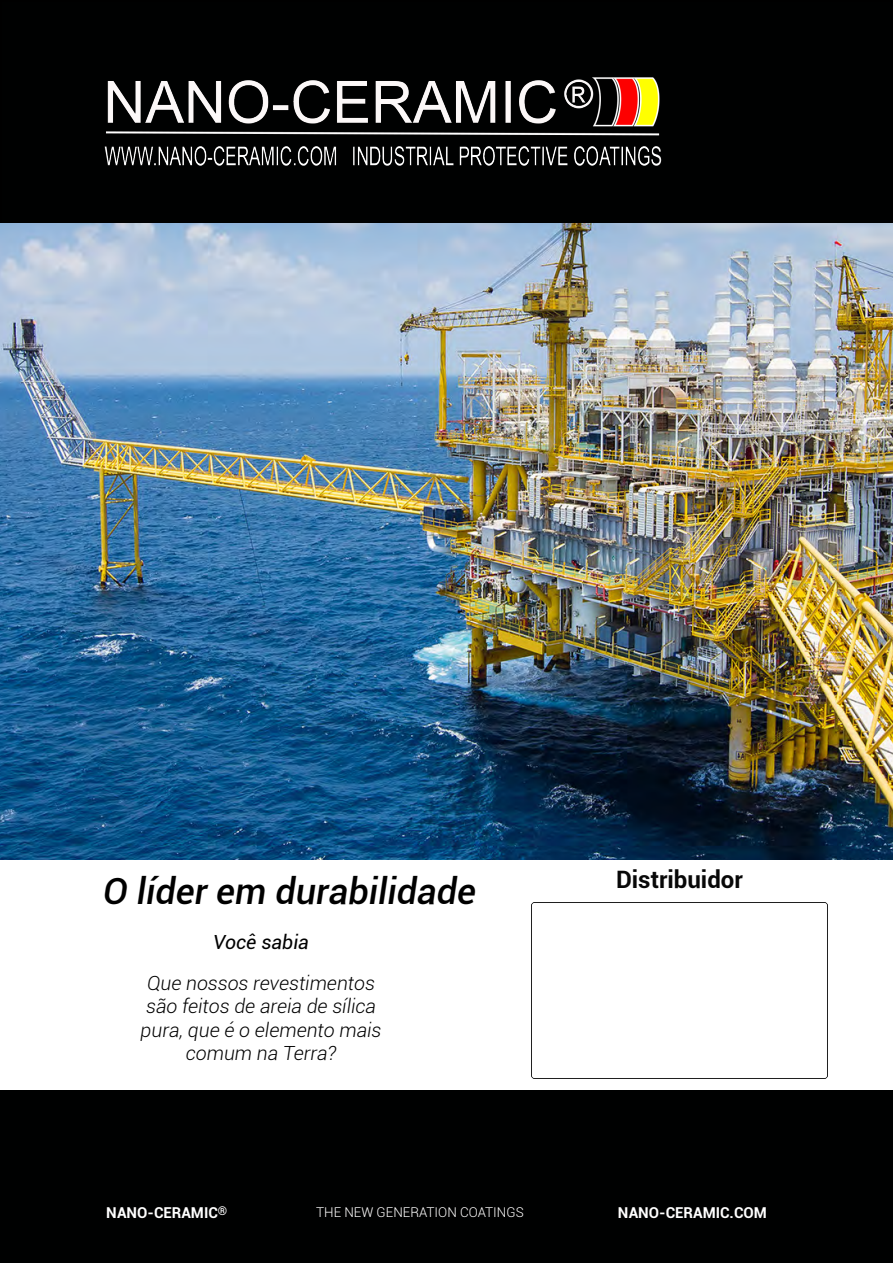
<style>
.page{position:relative;width:893px;height:1263px;background:#fff}
.page>*{position:absolute;margin:0;border:0;box-sizing:border-box;transform-origin:0 0}
.t1{font:italic 500 36px "Roboto";color:#000}
.t2{font:700 24px "Roboto";color:#080808}
.t3{font:italic 300 19.5px/23.4px "Roboto";color:#000;text-align:center}
.t4{font:italic 19.5px "Roboto";color:#000}
.t5{font:700 15px "Roboto";color:#fff}
.t6{font:300 13.5px "Roboto";color:#fff}
</style>
<div class="page">
<div style="left:1px;top:1px;width:891px;height:267px;background:#000101"></div>
<img style="left:104px;top:77px;width:558px;height:89px">
<div style="left:0;top:1090px;width:893px;height:173px;background:#000101"></div>
<img style="left:531px;top:902px;width:297px;height:176px">
<img style="left:0;top:223px;width:893px;height:636px">
<h1 class="t1" style="left:103px;top:870px;width:374px">O líder em durabilidade</h1>
<p class="t4" style="left:213px;top:931px;width:97px">Você sabia</p>
<p class="t3" style="left:141px;top:972px;width:242px">Que nossos revestimentos são feitos de areia de sílica pura, que é o elemento mais comum na Terra?</p>
<p class="t2" style="left:616px;top:866px;width:128px">Distribuidor</p>
<p class="t5" style="left:106px;top:1203px;width:123px">NANO-CERAMIC<sup>®</sup></p>
<p class="t6" style="left:316px;top:1205px;width:209px">THE NEW GENERATION COATINGS</p>
<p class="t5" style="left:618px;top:1203px;width:150px">NANO-CERAMIC.COM</p>
</div>
